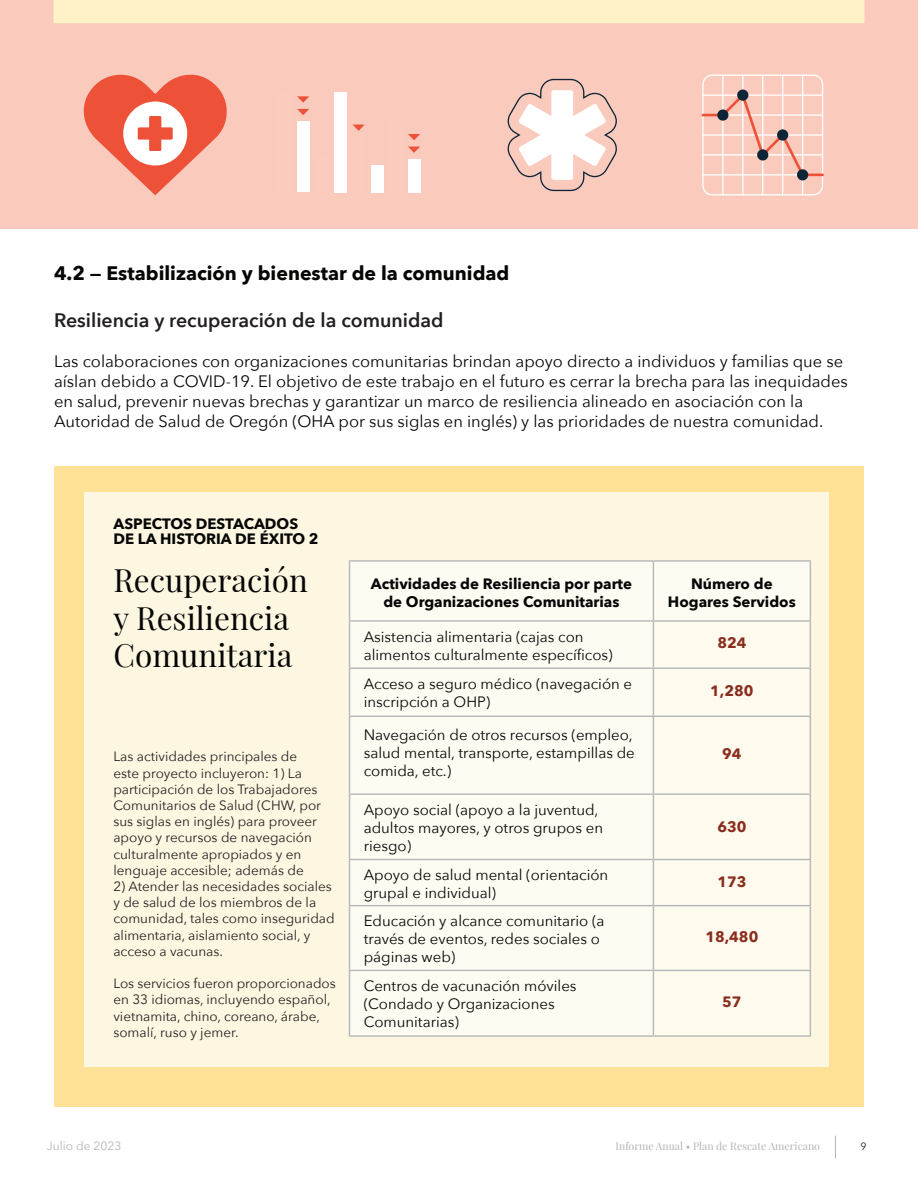
<style>
.page{position:relative;width:918px;height:1188px;background:#fff}
.page>*{position:absolute;margin:0;border:0;box-sizing:border-box;transform-origin:0 0}
.t1{font:31.5px/37.8px "Playfair Display";color:#060605}
.t2{font:700 19.5px "Avenir Next";color:#060605}
.t3{font:600 19.5px "Avenir Next";color:#231f20}
.t4{font:16.5px/20px "Avenir Next";color:#060605}
.t5{font:15px/18px "Avenir Next";color:#060605}
.t6{font:700 15px/18px "Avenir Next";color:#060605;text-align:center}
.t7{font:700 15px "Avenir Next";color:#892e1f}
.t8{font:13.5px/16.2px "Avenir Next";color:#231f20}
.t9{font:12px "Avenir Next";color:#b4b5b6}
.t10{font:10.5px "Playfair Display";color:#b4b4b5}
.t11{font:10.5px "Avenir Next";color:#231f20}
</style>
<div class="page">
<svg style="left:835px;top:1136px;width:1px;height:22px"></svg>
<div style="left:0;top:0;width:918px;height:229px;background:#facabc"></div>
<div style="left:54px;top:467px;width:810px;height:640px;background:#fce197"></div>
<div style="left:84px;top:492px;width:744px;height:574px;background:#fdf7e2"></div>
<div style="left:350px;top:562px;width:460px;height:473px;background:#fefbf3"></div>
<div style="left:654px;top:622px;width:156px;height:413px;background:#fefaee"></div>
<hr style="left:349px;top:560px;width:304px;height:2px;background:#b4b5b6">
<hr style="left:349px;top:562px;width:1px;height:58px;background:#b4b5b6">
<hr style="left:653px;top:560px;width:158px;height:2px;background:#b4b5b6">
<hr style="left:653px;top:562px;width:1px;height:58px;background:#b4b5b6">
<hr style="left:810px;top:562px;width:1px;height:58px;background:#b4b5b6">
<hr style="left:349px;top:620px;width:304px;height:2px;background:#b4b5b6">
<hr style="left:349px;top:622px;width:1px;height:46px;background:#b4b5b6">
<hr style="left:653px;top:620px;width:158px;height:2px;background:#b4b5b6">
<hr style="left:653px;top:622px;width:1px;height:46px;background:#b4b5b6">
<hr style="left:810px;top:622px;width:1px;height:46px;background:#b4b5b6">
<hr style="left:349px;top:668px;width:304px;height:1px;background:#b4b5b6">
<hr style="left:349px;top:669px;width:1px;height:47px;background:#b4b5b6">
<hr style="left:653px;top:668px;width:158px;height:1px;background:#b4b5b6">
<hr style="left:653px;top:669px;width:1px;height:47px;background:#b4b5b6">
<hr style="left:810px;top:669px;width:1px;height:47px;background:#b4b5b6">
<hr style="left:349px;top:716px;width:304px;height:1px;background:#b4b5b6">
<hr style="left:349px;top:717px;width:1px;height:76px;background:#b4b5b6">
<hr style="left:653px;top:716px;width:158px;height:1px;background:#b4b5b6">
<hr style="left:653px;top:717px;width:1px;height:76px;background:#b4b5b6">
<hr style="left:810px;top:717px;width:1px;height:76px;background:#b4b5b6">
<hr style="left:349px;top:793px;width:304px;height:2px;background:#b4b5b6">
<hr style="left:349px;top:795px;width:1px;height:64px;background:#b4b5b6">
<hr style="left:653px;top:793px;width:158px;height:2px;background:#b4b5b6">
<hr style="left:653px;top:795px;width:1px;height:64px;background:#b4b5b6">
<hr style="left:810px;top:795px;width:1px;height:64px;background:#b4b5b6">
<hr style="left:349px;top:859px;width:304px;height:1px;background:#b4b5b6">
<hr style="left:349px;top:860px;width:1px;height:45px;background:#b4b5b6">
<hr style="left:653px;top:859px;width:158px;height:1px;background:#b4b5b6">
<hr style="left:653px;top:860px;width:1px;height:45px;background:#b4b5b6">
<hr style="left:810px;top:860px;width:1px;height:45px;background:#b4b5b6">
<hr style="left:349px;top:905px;width:304px;height:1px;background:#b4b5b6">
<hr style="left:349px;top:906px;width:1px;height:64px;background:#b4b5b6">
<hr style="left:653px;top:905px;width:158px;height:1px;background:#b4b5b6">
<hr style="left:653px;top:906px;width:1px;height:64px;background:#b4b5b6">
<hr style="left:810px;top:906px;width:1px;height:64px;background:#b4b5b6">
<hr style="left:349px;top:970px;width:304px;height:1px;background:#b4b5b6">
<hr style="left:349px;top:971px;width:1px;height:64px;background:#b4b5b6">
<hr style="left:653px;top:970px;width:158px;height:1px;background:#b4b5b6">
<hr style="left:653px;top:971px;width:1px;height:64px;background:#b4b5b6">
<hr style="left:810px;top:971px;width:1px;height:64px;background:#b4b5b6">
<hr style="left:349px;top:1035px;width:304px;height:2px;background:#b4b5b6">
<hr style="left:653px;top:1035px;width:158px;height:2px;background:#b4b5b6">
<svg style="left:702px;top:75px;width:122px;height:120px"></svg>
<div style="left:717px;top:109px;width:11px;height:12px;background:#0d2539;border-radius:50%"></div>
<div style="left:737px;top:90px;width:11px;height:11px;background:#0d2539;border-radius:50%"></div>
<div style="left:757px;top:149px;width:11px;height:12px;background:#0d2539;border-radius:50%"></div>
<div style="left:777px;top:129px;width:11px;height:12px;background:#0d2539;border-radius:50%"></div>
<div style="left:797px;top:169px;width:11px;height:11px;background:#0d2539;border-radius:50%"></div>
<svg style="left:508px;top:79px;width:109px;height:112px"></svg>
<svg style="left:83px;top:74px;width:144px;height:121px"></svg>
<div style="left:297px;top:121px;width:12px;height:71px;background:#fff"></div>
<div style="left:334px;top:92px;width:12px;height:100px;background:#fff"></div>
<div style="left:371px;top:165px;width:12px;height:27px;background:#fff"></div>
<div style="left:408px;top:159px;width:12px;height:33px;background:#fff"></div>
<svg style="left:297px;top:109px;width:12px;height:6px"></svg>
<svg style="left:297px;top:96px;width:12px;height:7px"></svg>
<svg style="left:353px;top:125px;width:11px;height:6px"></svg>
<svg style="left:408px;top:147px;width:12px;height:6px"></svg>
<svg style="left:408px;top:134px;width:12px;height:6px"></svg>
<div style="left:54px;top:0;width:810px;height:23px;background:#fef2c6"></div>
<h2 class="t2" style="left:54px;top:257px;width:457px">4.2 — Estabilización y bienestar de la comunidad</h2>
<h2 class="t3" style="left:54px;top:304px;width:391px">Resiliencia y recuperación de la comunidad</h2>
<p class="t4" style="left:54px;top:351px;width:795px">Las colaboraciones con organizaciones comunitarias brindan apoyo directo a individuos y familias que se aíslan debido a COVID-19. El objetivo de este trabajo en el futuro es cerrar la brecha para las inequidades en salud, prevenir nuevas brechas y garantizar un marco de resiliencia alineado en asociación con la Autoridad de Salud de Oregón (OHA por sus siglas en inglés) y las prioridades de nuestra comunidad.</p>
<p class="t6" style="left:113px;top:516px;width:207px;line-height:15px;text-align:left">ASPECTOS DESTACADOS<br>DE LA HISTORIA DE ÉXITO 2</p>
<h1 class="t1" style="left:113px;top:559px;width:196px">Recuperación y Resiliencia<br>Comunitaria</h1>
<p class="t8" style="left:113px;top:748px;width:209px">Las actividades principales de este proyecto incluyeron: 1) La participación de los Trabajadores<br>Comunitarios de Salud (CHW, por sus siglas en inglés) para proveer apoyo y recursos de navegación culturalmente apropiados y en lenguaje accesible; además de</p>
<p class="t8" style="left:113px;top:878px;width:223px">2) Atender las necesidades sociales y de salud de los miembros de la comunidad, tales como inseguridad alimentaria, aislamiento social, y acceso a vacunas.</p>
<p class="t8" style="left:113px;top:975px;width:224px">Los servicios fueron proporcionados en 33 idiomas, incluyendo español, vietnamita, chino, coreano, árabe, somalí, ruso y jemer.</p>
<p class="t6" style="left:371px;top:575px;width:263px">Actividades de Resiliencia por parte de Organizaciones Comunitarias</p>
<p class="t6" style="left:668px;top:575px;width:129px">Número de<br>Hogares Servidos</p>
<p class="t5" style="left:364px;top:627px;width:251px">Asistencia alimentaria (cajas con alimentos culturalmente específicos)</p>
<p class="t7" style="left:717px;top:630px;width:31px">824</p>
<p class="t5" style="left:364px;top:674px;width:270px">Acceso a seguro médico (navegación e inscripción a OHP)</p>
<p class="t7" style="left:710px;top:677px;width:45px">1,280</p>
<p class="t5" style="left:364px;top:725px;width:273px">Navegación de otros recursos (empleo, salud mental, transporte, estampillas de comida, etc.)</p>
<p class="t7" style="left:722px;top:741px;width:21px">94</p>
<p class="t5" style="left:364px;top:800px;width:241px">Apoyo social (apoyo a la juventud, adultos mayores, y otros grupos en riesgo)</p>
<p class="t7" style="left:717px;top:814px;width:31px">630</p>
<p class="t5" style="left:364px;top:865px;width:246px">Apoyo de salud mental (orientación grupal e individual)</p>
<p class="t7" style="left:717px;top:869px;width:31px">173</p>
<p class="t5" style="left:364px;top:911px;width:242px">Educación y alcance comunitario (a través de eventos, redes sociales o páginas web)</p>
<p class="t7" style="left:705px;top:924px;width:54px">18,480</p>
<p class="t5" style="left:364px;top:976px;width:214px">Centros de vacunación móviles (Condado y Organizaciones<br>Comunitarias)</p>
<p class="t7" style="left:722px;top:989px;width:21px">57</p>
<p class="t9" style="left:47px;top:1136px;width:76px">Julio de 2023</p>
<p class="t10" style="left:616px;top:1138px;width:206px">Informe Anual • Plan de Rescate Americano</p>
<p class="t11" style="left:860px;top:1138px;width:8px">9</p>
</div>
